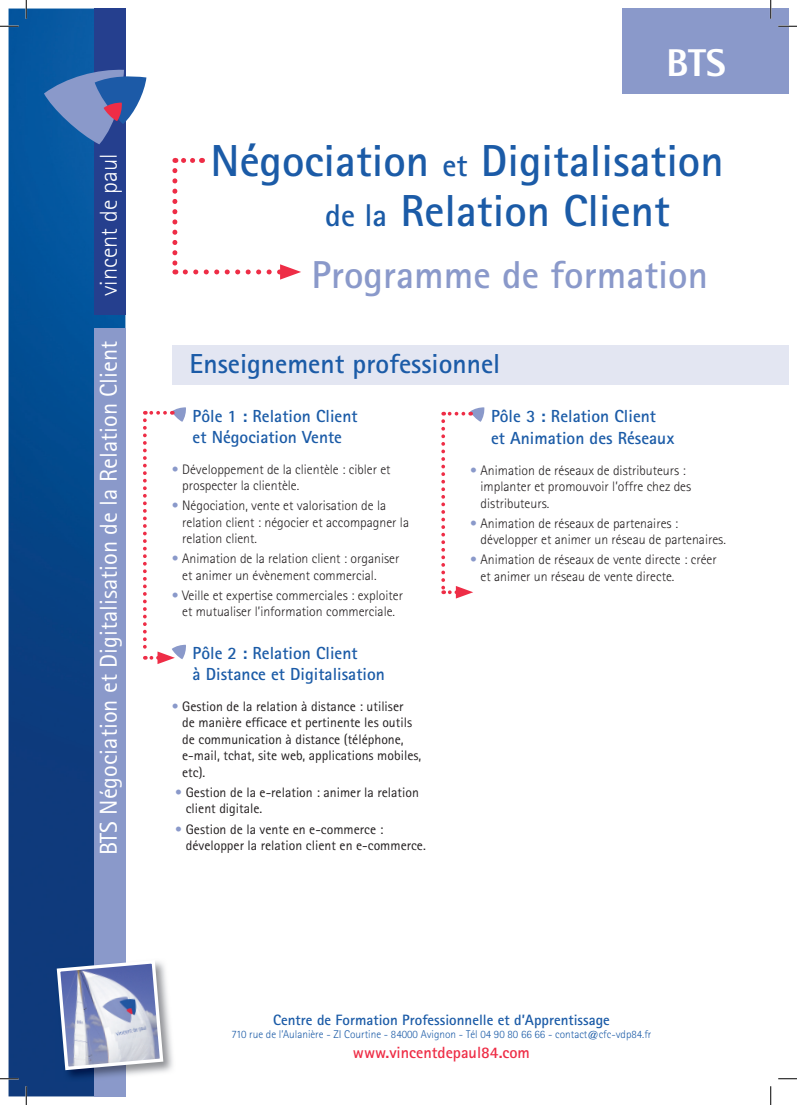
<style>
.page{position:relative;width:797px;height:1105px;background:#fff}
.page>*{position:absolute;margin:0;border:0;box-sizing:border-box;transform-origin:0 0}
.t1{font:700 44.88px/49.5px "Rotis Sans Serif";color:#1b5ba7}
.t2{font:700 39px "Rotis Sans Serif";color:#8a99ca}
.t3{font:800 38.75px "Rotis Semi Sans";color:#fff}
.t4{font:700 27.5px "Rotis Sans Serif";color:#1b5ba7}
.t5{font:24.38px "Rotis Sans Serif";color:#fff}
.t6{font:300 24.38px "Rotis Sans Serif";color:#fff}
.t7{font:700 17.5px/21px "Rotis Sans Serif";color:#1b5ba7}
.t8{font:700 16.25px "Rotis Sans Serif";color:#ee2d46}
.t9{font:700 15px "Rotis Sans Serif";color:#1b5ba7}
.t10{font:300 13.75px/16.5px "Rotis Sans Serif";color:#231f20}
.t11{font:13.75px/16.5px "Rotis Sans Serif";color:#231f20}
.t12{font:300 11.25px "Rotis Sans Serif";color:#1b5ba7}
.s1{font-size:31.5px}
.s2{font-weight:400;color:#8a99ca}
.s3{color:#8a99ca}
</style>
<div class="page">
<img style="left:9px;top:9px;width:116px;height:1087px">
<div style="left:94px;top:9px;width:32px;height:306px;background:#253f8e"></div>
<svg style="left:44px;top:69px;width:102px;height:75px"></svg>
<div style="left:94px;top:328px;width:32px;height:768px;background:#8a99ca"></div>
<div style="left:172px;top:345px;width:616px;height:39px;background:#e3e6f2"></div>
<img style="left:55px;top:974px;width:118px;height:108px">
<svg style="left:55px;top:958px;width:110px;height:114px"></svg>
<div style="left:622px;top:9px;width:166px;height:85px;background:#8a99ca"></div>
<svg style="left:441px;top:407px;width:43px;height:191px"></svg>
<svg style="left:143px;top:407px;width:43px;height:257px"></svg>
<svg style="left:175px;top:158px;width:18px;height:5px"></svg>
<svg style="left:172px;top:171px;width:5px;height:103px"></svg>
<svg style="left:185px;top:264px;width:116px;height:16px"></svg>
<svg style="left:0;top:25px;width:19px;height:2px"></svg>
<svg style="left:778px;top:25px;width:19px;height:2px"></svg>
<svg style="left:0;top:1078px;width:19px;height:1px"></svg>
<svg style="left:778px;top:1078px;width:19px;height:1px"></svg>
<svg style="left:25px;top:0;width:2px;height:19px"></svg>
<svg style="left:25px;top:1086px;width:2px;height:19px"></svg>
<svg style="left:770px;top:0;width:1px;height:19px"></svg>
<svg style="left:770px;top:1086px;width:1px;height:19px"></svg>
<h3 class="t6" style="left:95px;top:296px;width:144px;rotate:-90deg">vincent de paul</h3>
<h3 class="t5" style="left:94px;top:855px;width:516px;rotate:-90deg">BTS Négociation et Digitalisation de la Relation Client</h3>
<h3 class="t3" style="left:666px;top:38px;width:61px">BTS</h3>
<h1 class="t1" style="left:325px;top:135px;width:400px;text-indent:-115px">Négociation <span class="s1">et</span> Digitalisation <span class="s1">de la</span> Relation Client</h1>
<h2 class="t2" style="left:311px;top:250px;width:398px">Programme de formation</h2>
<h3 class="t4" style="left:190px;top:347px;width:312px">Enseignement professionnel</h3>
<p class="t7" style="left:193px;top:405px;width:166px">Pôle 1 : Relation Client et Négociation Vente</p>
<p class="t10" style="left:182px;top:461px;width:210px;text-indent:-10px"><span class="s2">•</span> Développement de la clientèle : cibler et prospecter la clientèle.</p>
<p class="t10" style="left:182px;top:497px;width:228px;text-indent:-10px"><span class="s2">•</span> Négociation, vente et valorisation de la relation client : négocier et accompagner la relation client.</p>
<p class="t10" style="left:182px;top:550px;width:219px;text-indent:-10px"><span class="s2">•</span> Animation de la relation client : organiser et animer un évènement commercial.</p>
<p class="t10" style="left:172px;top:587px;width:233px;text-align:center"><span class="s2">•</span> Veille et expertise commerciales : exploiter et mutualiser l’information commerciale.</p>
<p class="t7" style="left:193px;top:642px;width:194px">Pôle 2 : Relation Client<br>à Distance et Digitalisation</p>
<p class="t11" style="left:182px;top:698px;width:241px;text-indent:-10px"><span class="s3">•</span> Gestion de la relation à distance : utiliser<br>de manière efficace et pertinente les outils de communication à distance (téléphone, e-mail, tchat, site web, applications mobiles, etc).</p>
<p class="t11" style="left:186px;top:784px;width:235px;text-indent:-10px"><span class="s3">•</span> Gestion de la e-relation : animer la relation client digitale.</p>
<p class="t11" style="left:186px;top:820px;width:242px;text-indent:-10px"><span class="s3">•</span> Gestion de la vente en e-commerce : développer la relation client en e-commerce.</p>
<p class="t7" style="left:491px;top:405px;width:185px;line-height:22px">Pôle 3 : Relation Client<br>et Animation des Réseaux</p>
<p class="t10" style="left:480px;top:462px;width:212px;text-indent:-10px"><span class="s2">•</span> Animation de réseaux de distributeurs : implanter et promouvoir l’offre chez des distributeurs.</p>
<p class="t10" style="left:480px;top:515px;width:247px;text-indent:-10px"><span class="s2">•</span> Animation de réseaux de partenaires : développer et animer un réseau de partenaires.</p>
<p class="t10" style="left:480px;top:551px;width:238px;text-indent:-10px"><span class="s2">•</span> Animation de réseaux de vente directe : créer et animer un réseau de vente directe.</p>
<p class="t9" style="left:273px;top:1010px;width:338px">Centre de Formation Professionnelle et d’Apprentissage</p>
<p class="t12" style="left:231px;top:1028px;width:421px">710 rue de l’Aulanière - ZI Courtine - 84000 Avignon - Tél 04 90 80 66 66 - contact@cfc-vdp84.fr</p>
<p class="t8" style="left:353px;top:1042px;width:178px">www.vincentdepaul84.com</p>
</div>
